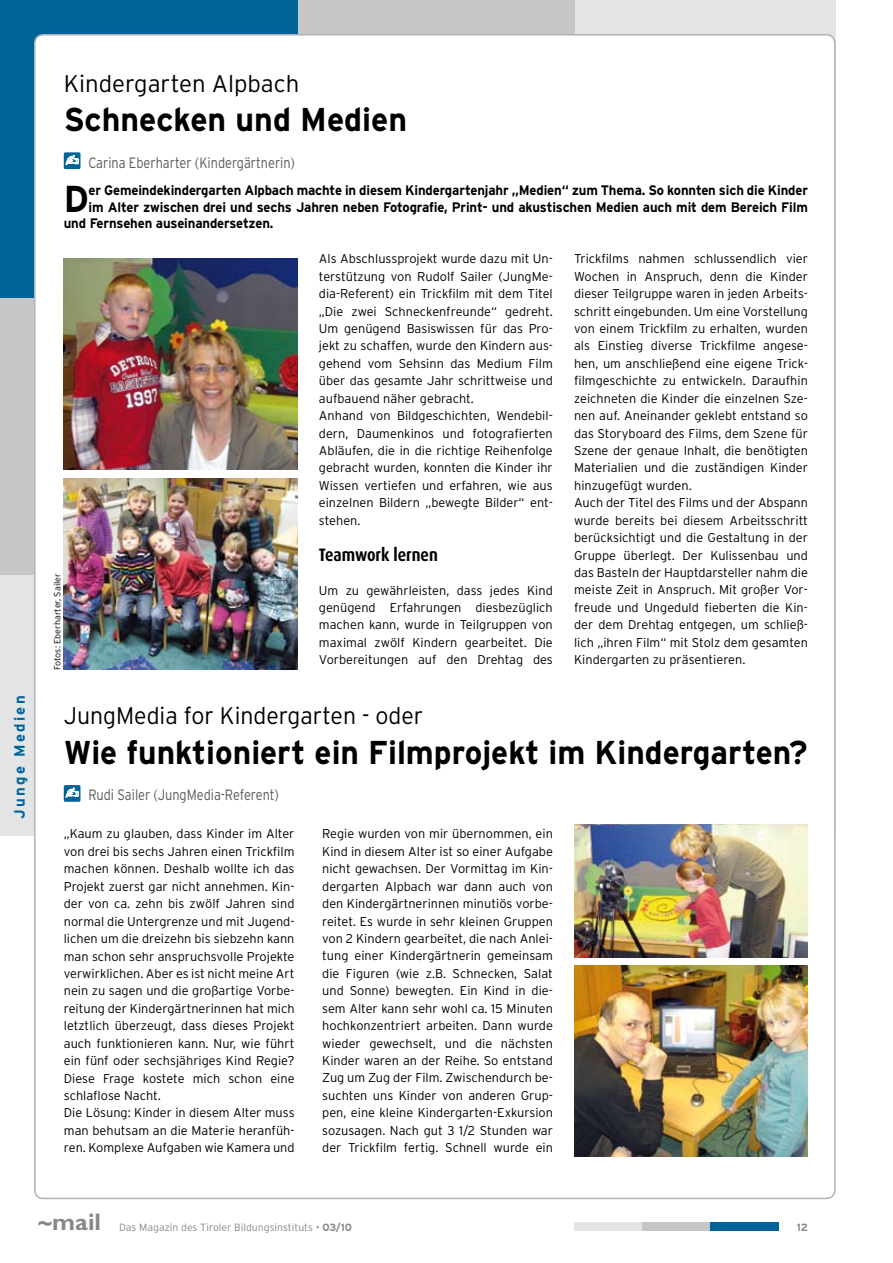
<style>
.page{position:relative;width:893px;height:1263px;background:#fff}
.page>*{position:absolute;margin:0;border:0;box-sizing:border-box;transform-origin:0 0}
.t1{font:700 37.5px "Interstate";color:#000;scale:.95 1}
.t2{font:700 33px "Interstate";color:#000;scale:.96 1}
.t3{font:700 33px "Interstate";color:#000}
.t4{font:300 24px "Interstate";color:#000;scale:.96 1}
.t5{font:300 24px "Interstate";color:#000}
.t6{font:700 24px "Gill Sans Std";color:#87888a}
.t7{font:700 18px "Dax";color:#000;scale:.85 1}
.t8{font:300 15px "Interstate";color:#58585a;scale:.85 1}
.t9{font:700 15px "Interstate";letter-spacing:.15em;color:#006499}
.t10{font:700 13.8px "Interstate";letter-spacing:-.01em;color:#000;scale:.95 1}
.t11{font:300 12.75px/17.4px "Interstate";color:#000}
.t12{font:300 10.5px "Interstate";color:#87888a}
.t13{font:700 10.5px "Interstate";color:#87888a}
.t14{font:300 9px "Interstate";color:#000}
.s1{font-weight:700}
</style>
<div class="page">
<div style="left:0;top:0;width:836px;height:836px;background:#e3e4e5"></div>
<div style="left:0;top:0;width:574px;height:574px;background:#c5c6c8"></div>
<div style="left:0;top:0;width:298px;height:298px;background:#006499"></div>
<div style="left:35px;top:35px;width:800px;height:1163px;background:#fff;border-radius:9px"></div>
<div style="left:574px;top:1222px;width:204px;height:9px;background:#e3e4e5"></div>
<div style="left:642px;top:1222px;width:136px;height:9px;background:#c5c6c8"></div>
<div style="left:710px;top:1222px;width:68px;height:9px;background:#006499"></div>
<div style="left:64px;top:152px;width:16px;height:17px;background:#006499;border-radius:2px"></div>
<svg style="left:66px;top:155px;width:13px;height:10px"></svg>
<div style="left:64px;top:785px;width:16px;height:17px;background:#006499;border-radius:2px"></div>
<svg style="left:66px;top:788px;width:13px;height:9px"></svg>
<img style="left:64px;top:259px;width:234px;height:211px">
<img style="left:574px;top:824px;width:234px;height:133px">
<img style="left:64px;top:478px;width:234px;height:192px">
<img style="left:574px;top:965px;width:234px;height:192px">
<p class="t9" style="left:11px;top:819px;width:124px;rotate:-90deg">Junge Medien</p>
<h3 class="t5" style="left:64px;top:70px;width:237px">Kindergarten Alpbach</h3>
<h2 class="t3" style="left:64px;top:101px;width:345px">Schnecken und Medien</h2>
<p class="t8" style="left:88px;top:154px;width:244px">Carina Eberharter (Kindergärtnerin)</p>
<h1 class="t1" style="left:64px;top:177px;width:28px">D</h1>
<p class="t10" style="left:89px;top:182px;width:759px">er Gemeindekindergarten Alpbach machte in diesem Kindergartenjahr „Medien“ zum Thema. So konnten sich die Kinder</p>
<p class="t10" style="left:89px;top:199px;width:759px">im Alter zwischen drei und sechs Jahren neben Fotografie, Print- und akustischen Medien auch mit dem Bereich Film</p>
<p class="t10" style="left:64px;top:216px;width:222px">und Fernsehen auseinandersetzen.</p>
<p class="t14" style="left:52px;top:670px;width:98px;rotate:-90deg">Fotos: Eberharter, Sailer</p>
<p class="t11" style="left:319px;top:250px;width:235px">Als Abschlussprojekt wurde dazu mit Un&shy;terstützung von Rudolf Sailer (JungMe&shy;dia-Referent) ein Trickfilm mit dem Titel „Die zwei Schneckenfreunde“ gedreht.<br>Um genügend Basiswissen für das Pro&shy;jekt zu schaffen, wurde den Kindern aus&shy;gehend vom Sehsinn das Medium Film über das gesamte Jahr schrittweise und aufbauend näher gebracht.<br>Anhand von Bildgeschichten, Wendebil&shy;dern, Daumenkinos und fotografierten Abläufen, die in die richtige Reihenfolge gebracht wurden, konnten die Kinder ihr Wissen vertiefen und erfahren, wie aus einzelnen Bildern „bewegte Bilder“ ent&shy;stehen.</p>
<h3 class="t7" style="left:319px;top:545px;width:141px">Teamwork lernen</h3>
<p class="t11" style="left:319px;top:581px;width:235px;text-align:justify">Um zu gewährleisten, dass jedes Kind genügend Erfahrungen diesbezüglich machen kann, wurde in Teilgruppen von maximal zwölf Kindern gearbeitet. Die Vorbereitungen auf den Drehtag des</p>
<p class="t11" style="left:574px;top:250px;width:235px">Trickfilms nahmen schlussendlich vier Wochen in Anspruch, denn die Kinder dieser Teilgruppe waren in jeden Arbeits&shy;schritt eingebunden. Um eine Vorstellung von einem Trickfilm zu erhalten, wurden als Einstieg diverse Trickfilme angese&shy;hen, um anschließend eine eigene Trick&shy;filmgeschichte zu entwickeln. Daraufhin zeichneten die Kinder die einzelnen Sze&shy;nen auf. Aneinander geklebt entstand so das Storyboard des Films, dem Szene für Szene der genaue Inhalt, die benötigten Materialien und die zuständigen Kinder hinzugefügt wurden.<br>Auch der Titel des Films und der Abspann wurde bereits bei diesem Arbeitsschritt berücksichtigt und die Gestaltung in der Gruppe überlegt. Der Kulissenbau und das Basteln der Hauptdarsteller nahm die meiste Zeit in Anspruch. Mit großer Vor&shy;freude und Ungeduld fieberten die Kin&shy;der dem Drehtag entgegen, um schließ&shy;lich „ihren Film“ mit Stolz dem gesamten Kindergarten zu präsentieren.</p>
<h3 class="t4" style="left:64px;top:702px;width:376px">JungMedia for Kindergarten - oder</h3>
<h2 class="t2" style="left:64px;top:734px;width:776px">Wie funktioniert ein Filmprojekt im Kindergarten?</h2>
<p class="t8" style="left:88px;top:787px;width:225px">Rudi Sailer (JungMedia-Referent)</p>
<p class="t11" style="left:64px;top:825px;width:232px">„Kaum zu glauben, dass Kinder im Alter von drei bis sechs Jahren einen Trickfilm machen können. Deshalb wollte ich das Projekt zuerst gar nicht annehmen. Kin&shy;der von ca. zehn bis zwölf Jahren sind normal die Untergrenze und mit Jugend&shy;lichen um die dreizehn bis siebzehn kann man schon sehr anspruchsvolle Projekte verwirklichen. Aber es ist nicht meine Art nein zu sagen und die großartige Vorbe&shy;reitung der Kindergärtnerinnen hat mich letztlich überzeugt, dass dieses Projekt auch funktionieren kann. Nur, wie führt ein fünf oder sechsjähriges Kind Regie?<br>Diese Frage kostete mich schon eine schlaflose Nacht.<br>Die Lösung: Kinder in diesem Alter muss man behutsam an die Materie heranfüh&shy;ren. Komplexe Aufgaben wie Kamera und</p>
<p class="t11" style="left:322px;top:825px;width:232px;text-align:justify">Regie wurden von mir übernommen, ein Kind in diesem Alter ist so einer Aufgabe nicht gewachsen. Der Vormittag im Kin&shy;dergarten Alpbach war dann auch von den Kindergärtnerinnen minutiös vorbe&shy;reitet. Es wurde in sehr kleinen Gruppen von 2 Kindern gearbeitet, die nach Anlei&shy;tung einer Kindergärtnerin gemeinsam die Figuren (wie z.B. Schnecken, Salat und Sonne) bewegten. Ein Kind in die&shy;sem Alter kann sehr wohl ca. 15 Minuten hochkonzentriert arbeiten. Dann wurde wieder gewechselt, und die nächsten Kinder waren an der Reihe. So entstand Zug um Zug der Film. Zwischendurch be&shy;suchten uns Kinder von anderen Grup&shy;pen, eine kleine Kindergarten-Exkursion sozusagen. Nach gut 3 1/2 Stunden war der Trickfilm fertig. Schnell wurde ein</p>
<h3 class="t6" style="left:38px;top:1208px;width:64px">~mail</h3>
<p class="t12" style="left:119px;top:1221px;width:234px">Das Magazin des Tiroler Bildungsinstituts • <span class="s1">03/10</span></p>
<p class="t13" style="left:797px;top:1221px;width:13px">12</p>
</div>
